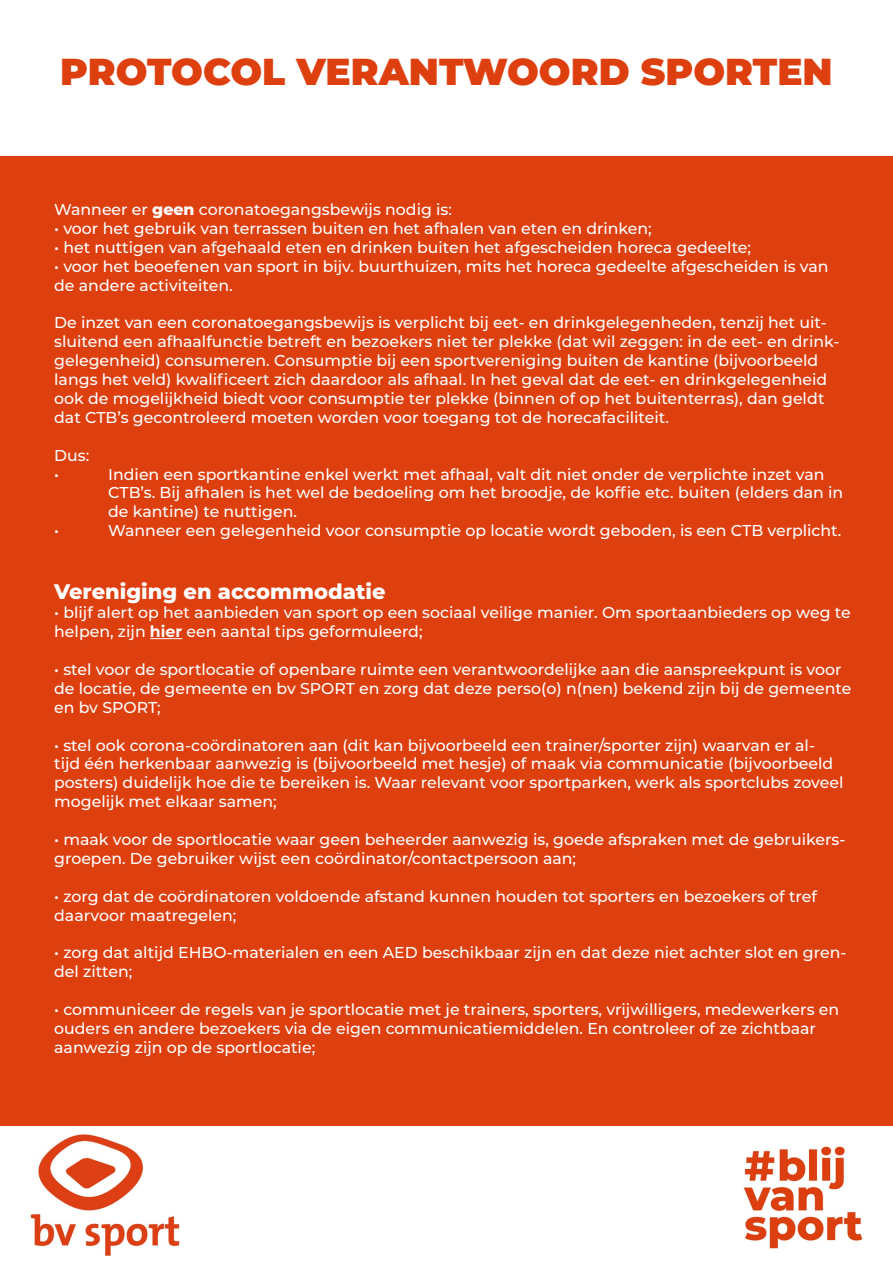
<style>
.page{position:relative;width:893px;height:1263px;background:#fff}
.page>*{position:absolute;margin:0;border:0;box-sizing:border-box;transform-origin:0 0}
.t1{font:900 37.5px "Montserrat";color:#de3f0f}
.t2{font:800 21px "Montserrat";color:#fff}
.t3{font:500 15.75px/18.9px "Montserrat";color:#fff}
.s1{font-weight:800}
.s2{font-weight:700}
</style>
<div class="page">
<div style="left:0;top:156px;width:893px;height:970px;background:#de3f0f"></div>
<hr style="left:150px;top:638px;width:32px;height:1px;background:#fff">
<img style="left:744px;top:1146px;width:119px;height:103px">
<img style="left:30px;top:1134px;width:149px;height:122px">
<h1 class="t1" style="left:60px;top:44px;width:774px">PROTOCOL VERANTWOORD SPORTEN</h1>
<p class="t3" style="left:54px;top:199px;width:399px">Wanneer er <span class="s1">geen</span> coronatoegangsbewijs nodig is:</p>
<p class="t3" style="left:54px;top:218px;width:599px">• voor het gebruik van terrassen buiten en het afhalen van eten en drinken;</p>
<p class="t3" style="left:54px;top:237px;width:698px">• het nuttigen van afgehaald eten en drinken buiten het afgescheiden horeca gedeelte;</p>
<p class="t3" style="left:54px;top:256px;width:776px">• voor het beoefenen van sport in bijv. buurthuizen, mits het horeca gedeelte afgescheiden is van de andere activiteiten.</p>
<p class="t3" style="left:54px;top:313px;width:787px">De inzet van een coronatoegangsbewijs is verplicht bij eet- en drinkgelegenheden, tenzij het uit&shy;sluitend een afhaalfunctie betreft en bezoekers niet ter plekke (dat wil zeggen: in de eet- en drink&shy;gelegenheid) consumeren. Consumptie bij een sportvereniging buiten de kantine (bijvoorbeeld langs het veld) kwalificeert zich daardoor als afhaal. In het geval dat de eet- en drinkgelegenheid ook de mogelijkheid biedt voor consumptie ter plekke (binnen of op het buitenterras), dan geldt dat CTB’s gecontroleerd moeten worden voor toegang tot de horecafaciliteit.</p>
<p class="t3" style="left:54px;top:445px;width:37px">Dus: •</p>
<p class="t3" style="left:108px;top:464px;width:736px">Indien een sportkantine enkel werkt met afhaal, valt dit niet onder de verplichte inzet van<br>CTB’s. Bij afhalen is het wel de bedoeling om het broodje, de koffie etc. buiten (elders dan in de kantine) te nuttigen.</p>
<p class="t3" style="left:54px;top:521px;width:6px">•</p>
<p class="t3" style="left:108px;top:521px;width:735px">Wanneer een gelegenheid voor consumptie op locatie wordt geboden, is een CTB verplicht.</p>
<h2 class="t2" style="left:54px;top:576px;width:333px">Vereniging en accommodatie</h2>
<p class="t3" style="left:54px;top:602px;width:798px">• blijf alert op het aanbieden van sport op een sociaal veilige manier. Om sportaanbieders op weg te helpen, zijn <span class="s2">hier</span> een aantal tips geformuleerd;</p>
<p class="t3" style="left:54px;top:659px;width:799px">• stel voor de sportlocatie of openbare ruimte een verantwoordelijke aan die aanspreekpunt is voor de locatie, de gemeente en bv SPORT en zorg dat deze perso(o) n(nen) bekend zijn bij de gemeente en bv SPORT;</p>
<p class="t3" style="left:54px;top:735px;width:791px">• stel ook corona-coördinatoren aan (dit kan bijvoorbeeld een trainer/sporter zijn) waarvan er al&shy;tijd één herkenbaar aanwezig is (bijvoorbeeld met hesje) of maak via communicatie (bijvoorbeeld posters) duidelijk hoe die te bereiken is. Waar relevant voor sportparken, werk als sportclubs zoveel mogelijk met elkaar samen;</p>
<p class="t3" style="left:54px;top:829px;width:793px">• maak voor de sportlocatie waar geen beheerder aanwezig is, goede afspraken met de gebruikers&shy;groepen. De gebruiker wijst een coördinator/contactpersoon aan;</p>
<p class="t3" style="left:54px;top:886px;width:764px">• zorg dat de coördinatoren voldoende afstand kunnen houden tot sporters en bezoekers of tref daarvoor maatregelen;</p>
<p class="t3" style="left:54px;top:943px;width:794px">• zorg dat altijd EHBO-materialen en een AED beschikbaar zijn en dat deze niet achter slot en gren&shy;del zitten;</p>
<p class="t3" style="left:54px;top:999px;width:786px">• communiceer de regels van je sportlocatie met je trainers, sporters, vrijwilligers, medewerkers en ouders en andere bezoekers via de eigen communicatiemiddelen. En controleer of ze zichtbaar aanwezig zijn op de sportlocatie;</p>
</div>
